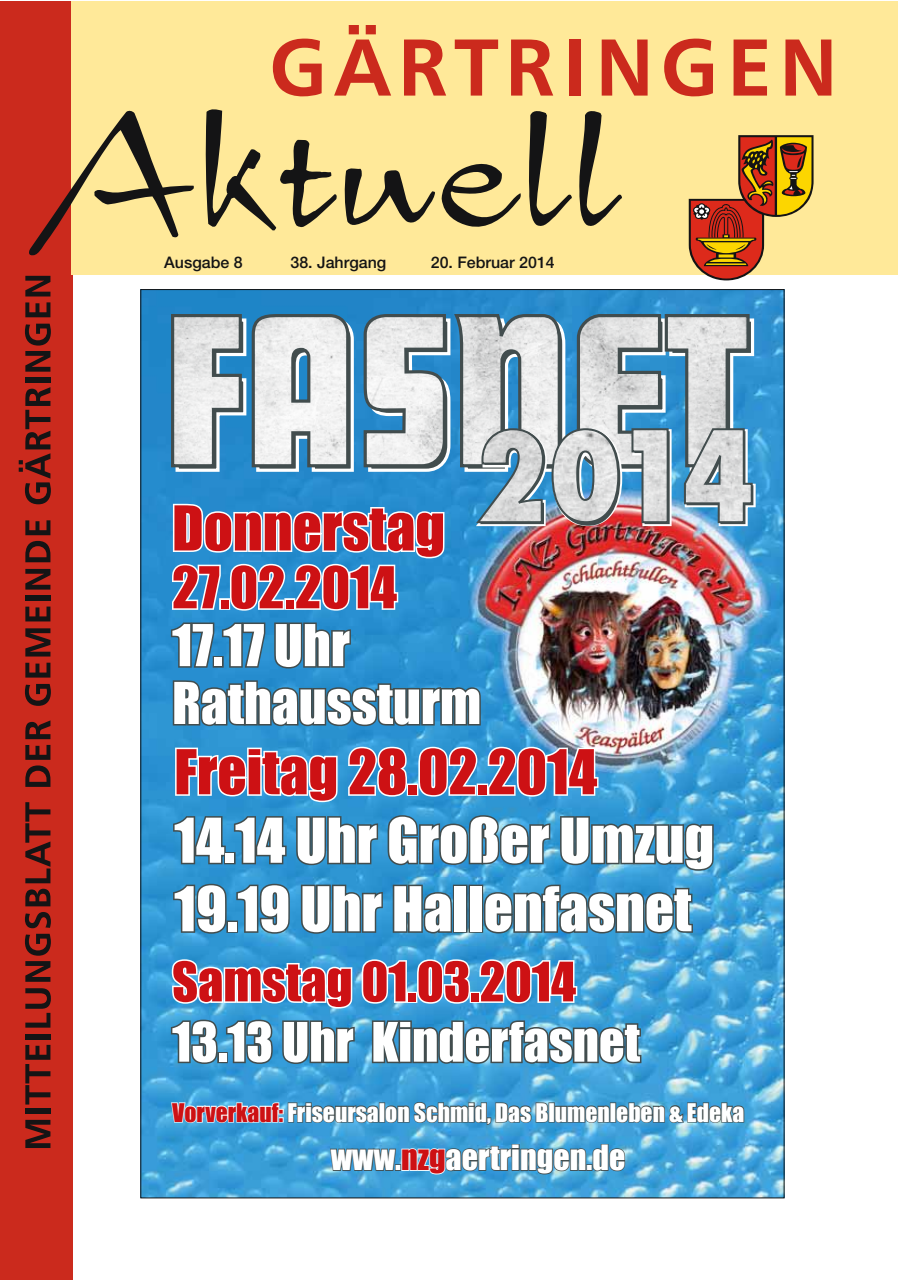
<style>
.page{position:relative;width:902px;height:1280px;background:#fff}
.page>*{position:absolute;margin:0;border:0;box-sizing:border-box;transform-origin:0 0}
.t1{font:57.15px/68.6px "Impact";color:#fff}
.t2{font:57.15px "Impact";color:#cd1114}
.t3{font:53.25px/57.9px "Impact";color:#fff}
.t4{font:53.25px "Impact";color:#cd1114}
.t5{font:50.25px "Impact";color:#fff}
.t6{font:50.25px "Impact";color:#cd1114}
.t7{font:31.95px "Impact";color:#fff}
.t8{font:23.55px "Impact";color:#fff}
.t9{font:500 15.9px "Helvetica Neue";color:#141415}
.s1{color:#cd1114}
</style>
<div class="page">
<div style="left:0;top:1px;width:72px;height:1279px;background:#cb2a1d"></div>
<svg style="left:25px;top:1120px;width:25px;height:28px"></svg>
<div style="left:25px;top:1108px;width:25px;height:5px;background:#141415"></div>
<svg style="left:25px;top:1045px;width:25px;height:59px"></svg>
<div style="left:25px;top:1034px;width:25px;height:5px;background:#141415"></div>
<svg style="left:25px;top:988px;width:26px;height:40px"></svg>
<svg style="left:25px;top:934px;width:26px;height:48px"></svg>
<svg style="left:25px;top:912px;width:26px;height:16px"></svg>
<svg style="left:25px;top:889px;width:25px;height:17px"></svg>
<svg style="left:25px;top:802px;width:25px;height:81px"></svg>
<svg style="left:25px;top:745px;width:25px;height:42px"></svg>
<svg style="left:25px;top:720px;width:25px;height:19px"></svg>
<svg style="left:25px;top:684px;width:26px;height:22px"></svg>
<svg style="left:25px;top:663px;width:25px;height:15px"></svg>
<svg style="left:25px;top:628px;width:25px;height:28px"></svg>
<svg style="left:25px;top:606px;width:25px;height:15px"></svg>
<div style="left:25px;top:596px;width:25px;height:5px;background:#141415"></div>
<svg style="left:25px;top:569px;width:25px;height:21px"></svg>
<svg style="left:25px;top:541px;width:25px;height:21px"></svg>
<svg style="left:25px;top:520px;width:25px;height:15px"></svg>
<svg style="left:19px;top:387px;width:32px;height:117px"></svg>
<div style="left:25px;top:378px;width:25px;height:5px;background:#141415"></div>
<svg style="left:25px;top:324px;width:26px;height:48px"></svg>
<svg style="left:25px;top:302px;width:25px;height:15px"></svg>
<svg style="left:25px;top:276px;width:25px;height:20px"></svg>
<div style="left:72px;top:1px;width:826px;height:274px;background:#ffe999"></div>
<svg style="left:273px;top:39px;width:49px;height:57px"></svg>
<svg style="left:334px;top:25px;width:57px;height:71px"></svg>
<svg style="left:404px;top:40px;width:42px;height:56px"></svg>
<svg style="left:454px;top:40px;width:44px;height:56px"></svg>
<svg style="left:511px;top:40px;width:42px;height:56px"></svg>
<div style="left:569px;top:40px;width:12px;height:56px;background:#cb2a1d"></div>
<svg style="left:601px;top:40px;width:46px;height:56px"></svg>
<svg style="left:664px;top:39px;width:49px;height:57px"></svg>
<svg style="left:733px;top:40px;width:34px;height:56px"></svg>
<svg style="left:785px;top:40px;width:46px;height:56px"></svg>
<svg style="left:688px;top:135px;width:125px;height:145px"></svg>
<svg style="left:29px;top:110px;width:165px;height:148px"></svg>
<svg style="left:205px;top:109px;width:132px;height:121px"></svg>
<svg style="left:344px;top:168px;width:91px;height:57px"></svg>
<svg style="left:441px;top:163px;width:80px;height:64px"></svg>
<svg style="left:529px;top:111px;width:43px;height:115px"></svg>
<svg style="left:579px;top:111px;width:43px;height:115px"></svg>
<img style="left:142px;top:291px;width:640px;height:905px">
<svg style="left:169px;top:312px;width:582px;height:157px"></svg>
<img style="left:472px;top:427px;width:285px;height:103px">
<svg style="left:170px;top:502px;width:276px;height:111px"></svg>
<svg style="left:169px;top:620px;width:98px;height:49px;background:#3079a5"></svg>
<svg style="left:273px;top:621px;width:79px;height:50px;background:#32769e"></svg>
<svg style="left:171px;top:678px;width:311px;height:50px;background:#33779e"></svg>
<svg style="left:171px;top:735px;width:544px;height:138px;background:#519bc6"></svg>
<svg style="left:171px;top:882px;width:57px;height:54px;background:#377fa8"></svg>
<div style="left:226px;top:920px;width:12px;height:13px;border:3px solid #424d4e"></div>
<svg style="left:235px;top:882px;width:56px;height:54px;background:#3880a7"></svg>
<svg style="left:299px;top:883px;width:85px;height:53px;background:#387ea5"></svg>
<svg style="left:391px;top:883px;width:62px;height:53px;background:#3c80a4"></svg>
<div style="left:453px;top:885px;width:14px;height:48px;border:3px solid #424d4e"></div>
<div style="left:468px;top:885px;width:15px;height:48px;border:3px solid #424d4e"></div>
<svg style="left:481px;top:883px;width:213px;height:53px;background:#4082a5"></svg>
<svg style="left:169px;top:957px;width:239px;height:53px"></svg>
<div style="left:407px;top:992px;width:10px;height:11px;border:3px solid #fff"></div>
<svg style="left:415px;top:947px;width:163px;height:59px"></svg>
<svg style="left:169px;top:1018px;width:106px;height:48px;background:#3c80a4"></svg>
<svg style="left:281px;top:1019px;width:75px;height:47px;background:#3e7ea1"></svg>
<svg style="left:370px;top:1018px;width:273px;height:48px;background:#4381a2"></svg>
<svg style="left:170px;top:1101px;width:575px;height:86px;background:#4b9cc9"></svg>
<p class="t9" style="left:164px;top:252px;width:80px">Ausgabe 8</p>
<p class="t9" style="left:290px;top:252px;width:97px">38. Jahrgang</p>
<p class="t9" style="left:431px;top:252px;width:125px">20. Februar 2014</p>
<h1 class="t2" style="left:172px;top:484px;width:586px">Donnerstag <sup>2014</sup></h1>
<h2 class="t4" style="left:172px;top:546px;width:226px">27.02.2014</h2>
<h2 class="t3" style="left:172px;top:615px;width:310px">17.17 Uhr<br>Rathaussturm</h2>
<h1 class="t2" style="left:174px;top:727px;width:424px">Freitag 28.02.2014</h1>
<h1 class="t1" style="left:174px;top:804px;width:541px">14.14 Uhr Großer Umzug<br>19.19 Uhr Hallenfasnet</h1>
<h3 class="t6" style="left:172px;top:943px;width:405px">Samstag 01.03.2014</h3>
<h3 class="t5" style="left:172px;top:1003px;width:469px">13.13 Uhr Kinderfasnet</h3>
<p class="t8" style="left:172px;top:1094px;width:573px"><span class="s1">Vorverkauf:</span> Friseursalon Schmid, Das Blumenleben &amp; Edeka</p>
<h3 class="t7" style="left:331px;top:1133px;width:296px">www.<span class="s1">nzg</span>aertringen.de</h3>
</div>
